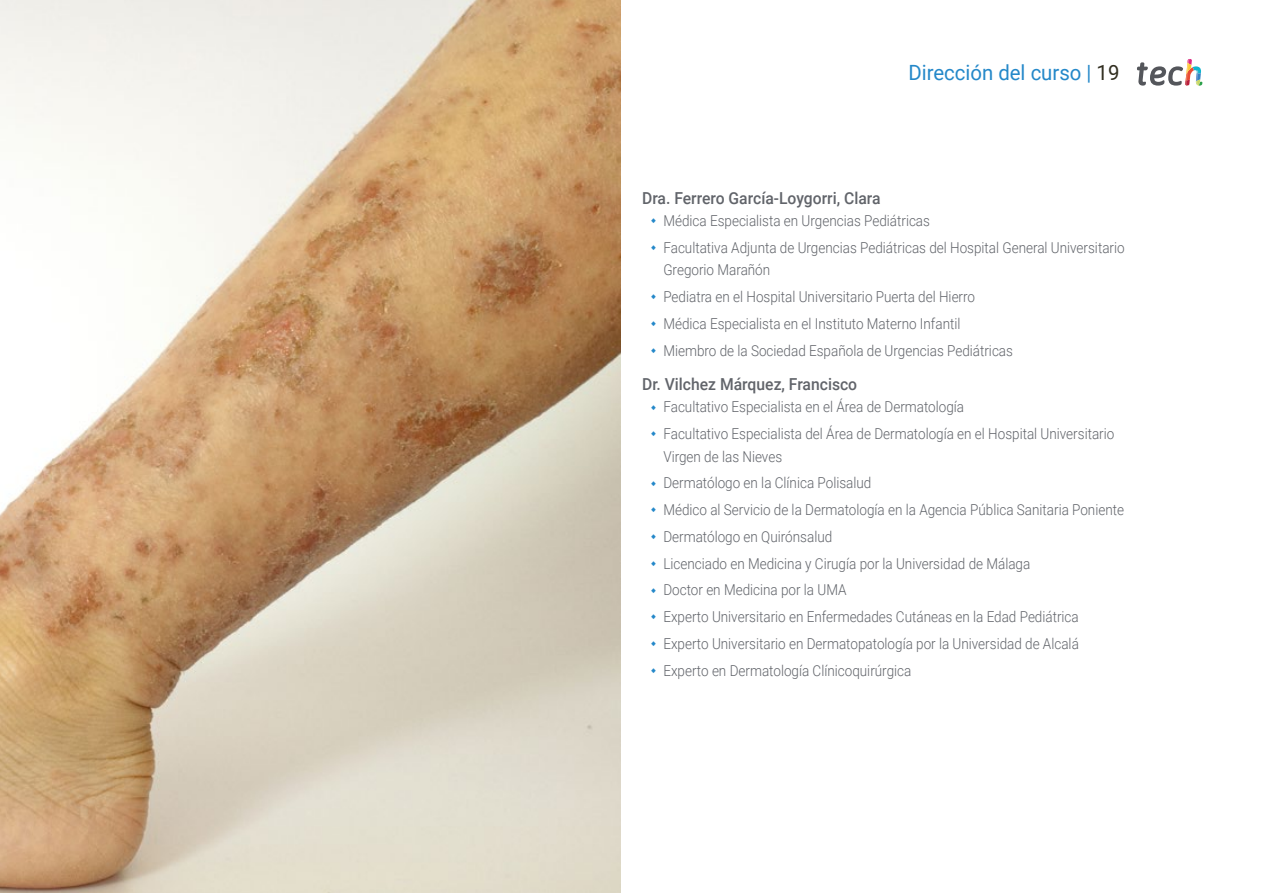
<style>
.page{position:relative;width:1263px;height:893px;background:#fff}
.page>*{position:absolute;margin:0;border:0;box-sizing:border-box;transform-origin:0 0}
.t1{font:21px "Roboto";color:#2488c9}
.t2{font:500 16.5px "Roboto";color:#61646a;scale:.95 1}
.t3{font:300 15px/26.7px "Roboto";color:#61646a;scale:.9 1}
.s1{color:#312e20}
</style>
<div class="page">
<img style="left:0;top:0;width:621px;height:893px">
<svg style="left:1137px;top:59px;width:65px;height:27px"></svg>
<h1 class="t1" style="left:908px;top:57px;width:213px">Dirección del curso | <span class="s1">19</span></h1>
<p class="t2" style="left:642px;top:186px;width:252px">Dra. Ferrero García-Loygorri, Clara</p>
<p class="t3" style="left:663px;top:207px;width:514px">Médica Especialista en Urgencias Pediátricas<br>Facultativa Adjunta de Urgencias Pediátricas del Hospital General Universitario</p>
<p class="t3" style="left:663px;top:256px;width:390px">Gregorio Marañón<br>Pediatra en el Hospital Universitario Puerta del Hierro Médica Especialista en el Instituto Materno Infantil Miembro de la Sociedad Española de Urgencias Pediátricas</p>
<p class="t2" style="left:642px;top:372px;width:228px">Dr. Vilchez Márquez, Francisco</p>
<p class="t3" style="left:663px;top:393px;width:503px">Facultativo Especialista en el Área de Dermatología<br>Facultativo Especialista del Área de Dermatología en el Hospital Universitario</p>
<p class="t3" style="left:663px;top:442px;width:513px">Virgen de las Nieves<br>Dermatólogo en la Clínica Polisalud<br>Médico al Servicio de la Dermatología en la Agencia Pública Sanitaria Poniente Dermatólogo en Quirónsalud<br>Licenciado en Medicina y Cirugía por la Universidad de Málaga<br>Doctor en Medicina por la UMA<br>Experto Universitario en Enfermedades Cutáneas en la Edad Pediátrica Experto Universitario en Dermatopatología por la Universidad de Alcalá Experto en Dermatología Clínicoquirúrgica</p>
</div>
